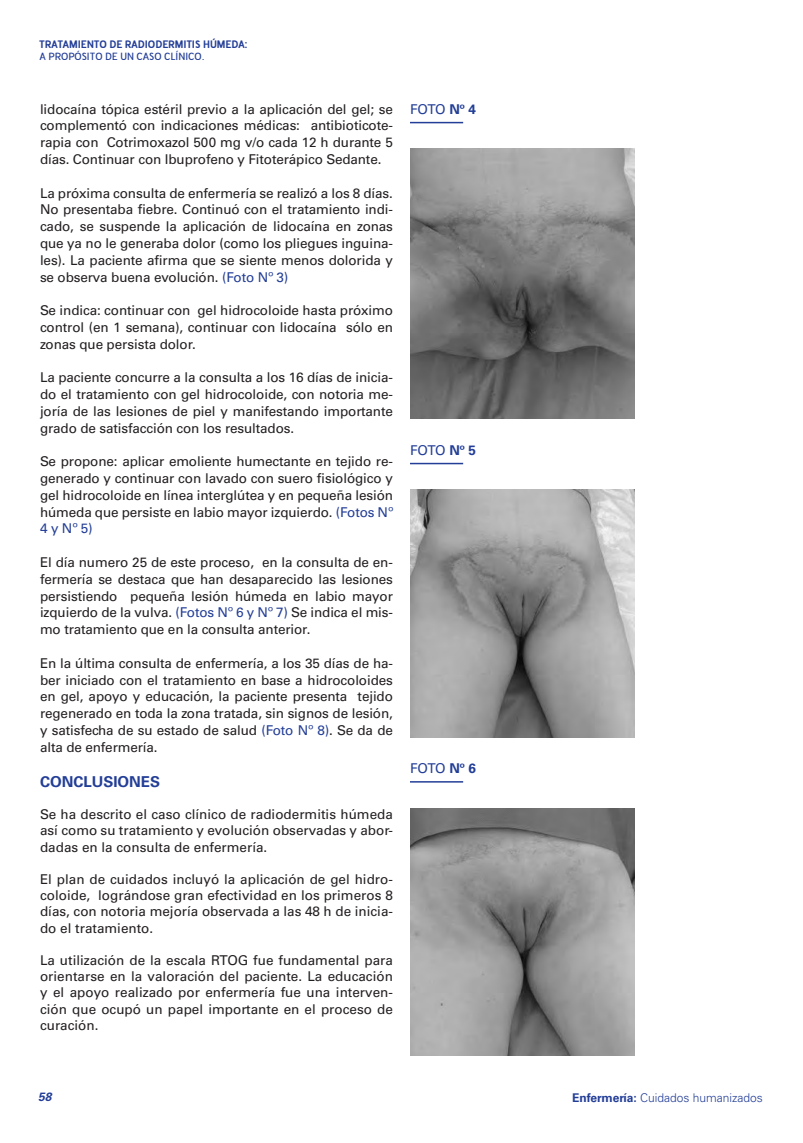
<style>
.page{position:relative;width:803px;height:1143px;background:#fff}
.page>*{position:absolute;margin:0;border:0;box-sizing:border-box;transform-origin:0 0}
.SUBTITULOS{font:700 15px "Univers LT Std";color:#233e97}
.TEXTO{font:13.5px/16.8px "Univers LT Std";letter-spacing:-.01em;color:#231f20;text-align:justify}
.SUBTITULOS-2{font:13.5px "Univers LT Std";letter-spacing:-.04em;color:#233e97}
.t1{font:300 12px "Univers LT Std";color:#233e97}
.t2{font:italic 700 12px "Univers LT Std";color:#233e97}
.t3{font:700 10.5px "Tellural";color:#233e97}
.t4{font:10.5px "Tellural";color:#233e97}
.s1{color:#233e97}
.s2{font-weight:700}
</style>
<div class="page">
<hr style="left:410px;top:122px;width:53px;height:1px;background:#233e97">
<hr style="left:410px;top:463px;width:53px;height:1px;background:#233e97">
<hr style="left:410px;top:781px;width:53px;height:2px;background:#233e97">
<img style="left:410px;top:149px;width:225px;height:269px">
<img style="left:410px;top:490px;width:225px;height:247px">
<img style="left:410px;top:808px;width:225px;height:248px">
<p class="t3" style="left:40px;top:38px;width:210px">TRATAMIENTO DE RADIODERMITIS HÚMEDA:</p>
<p class="t4" style="left:40px;top:51px;width:167px">A PROPÓSITO DE UN CASO CLÍNICO.</p>
<p class="TEXTO" style="left:40px;top:100px;width:354px">lidocaína tópica estéril previo a la aplicación del gel; se complementó con indicaciones médicas: antibioticote&shy;rapia con Cotrimoxazol 500 mg v/o cada 12 h durante 5 días. Continuar con Ibuprofeno y Fitoterápico Sedante.</p>
<p class="TEXTO" style="left:40px;top:184px;width:354px">La próxima consulta de enfermería se realizó a los 8 días.<br>No presentaba fiebre. Continuó con el tratamiento indi&shy;cado, se suspende la aplicación de lidocaína en zonas que ya no le generaba dolor (como los pliegues inguina&shy;les). La paciente afirma que se siente menos dolorida y se observa buena evolución. <span class="s1">(Foto Nº 3)</span></p>
<p class="TEXTO" style="left:40px;top:302px;width:354px">Se indica: continuar con gel hidrocoloide hasta próximo control (en 1 semana), continuar con lidocaína sólo en zonas que persista dolor.</p>
<p class="TEXTO" style="left:40px;top:369px;width:354px">La paciente concurre a la consulta a los 16 días de inicia&shy;do el tratamiento con gel hidrocoloide, con notoria me&shy;joría de las lesiones de piel y manifestando importante grado de satisfacción con los resultados.</p>
<p class="TEXTO" style="left:40px;top:453px;width:354px">Se propone: aplicar emoliente humectante en tejido re&shy;generado y continuar con lavado con suero fisiológico y gel hidrocoloide en línea interglútea y en pequeña lesión húmeda que persiste en labio mayor izquierdo. <span class="s1">(Fotos Nº 4 y Nº 5)</span></p>
<p class="TEXTO" style="left:40px;top:554px;width:354px">El día numero 25 de este proceso, en la consulta de en&shy;fermería se destaca que han desaparecido las lesiones persistiendo pequeña lesión húmeda en labio mayor izquierdo de la vulva. <span class="s1">(Fotos Nº 6 y Nº 7)</span> Se indica el mis&shy;mo tratamiento que en la consulta anterior.</p>
<p class="TEXTO" style="left:40px;top:655px;width:354px">En la última consulta de enfermería, a los 35 días de ha&shy;ber iniciado con el tratamiento en base a hidrocoloides en gel, apoyo y educación, la paciente presenta tejido regenerado en toda la zona tratada, sin signos de lesión, y satisfecha de su estado de salud <span class="s1">(Foto Nº 8)</span>. Se da de alta de enfermería.</p>
<p class="SUBTITULOS" style="left:40px;top:773px;width:122px">CONCLUSIONES</p>
<p class="TEXTO" style="left:40px;top:806px;width:354px;line-height:16.2px">Se ha descrito el caso clínico de radiodermitis húmeda así como su tratamiento y evolución observadas y abor&shy;dadas en la consulta de enfermería.</p>
<p class="TEXTO" style="left:40px;top:871px;width:354px;line-height:16.2px">El plan de cuidados incluyó la aplicación de gel hidro&shy;coloide, lográndose gran efectividad en los primeros 8 días, con notoria mejoría observada a las 48 h de inicia&shy;do el tratamiento.</p>
<p class="TEXTO" style="left:40px;top:952px;width:354px;line-height:16.2px">La utilización de la escala RTOG fue fundamental para orientarse en la valoración del paciente. La educación y el apoyo realizado por enfermería fue una interven&shy;ción que ocupó un papel importante en el proceso de curación.</p>
<p class="SUBTITULOS-2" style="left:410px;top:101px;width:68px">FOTO <span class="s2">Nº 4</span></p>
<p class="SUBTITULOS-2" style="left:410px;top:442px;width:68px">FOTO <span class="s2">Nº 5</span></p>
<p class="SUBTITULOS-2" style="left:410px;top:760px;width:68px">FOTO <span class="s2">Nº 6</span></p>
<p class="t2" style="left:38px;top:1090px;width:15px">58</p>
<p class="t1" style="left:572px;top:1090px;width:192px"><span class="s2">Enfermería:</span> Cuidados humanizados</p>
</div>
